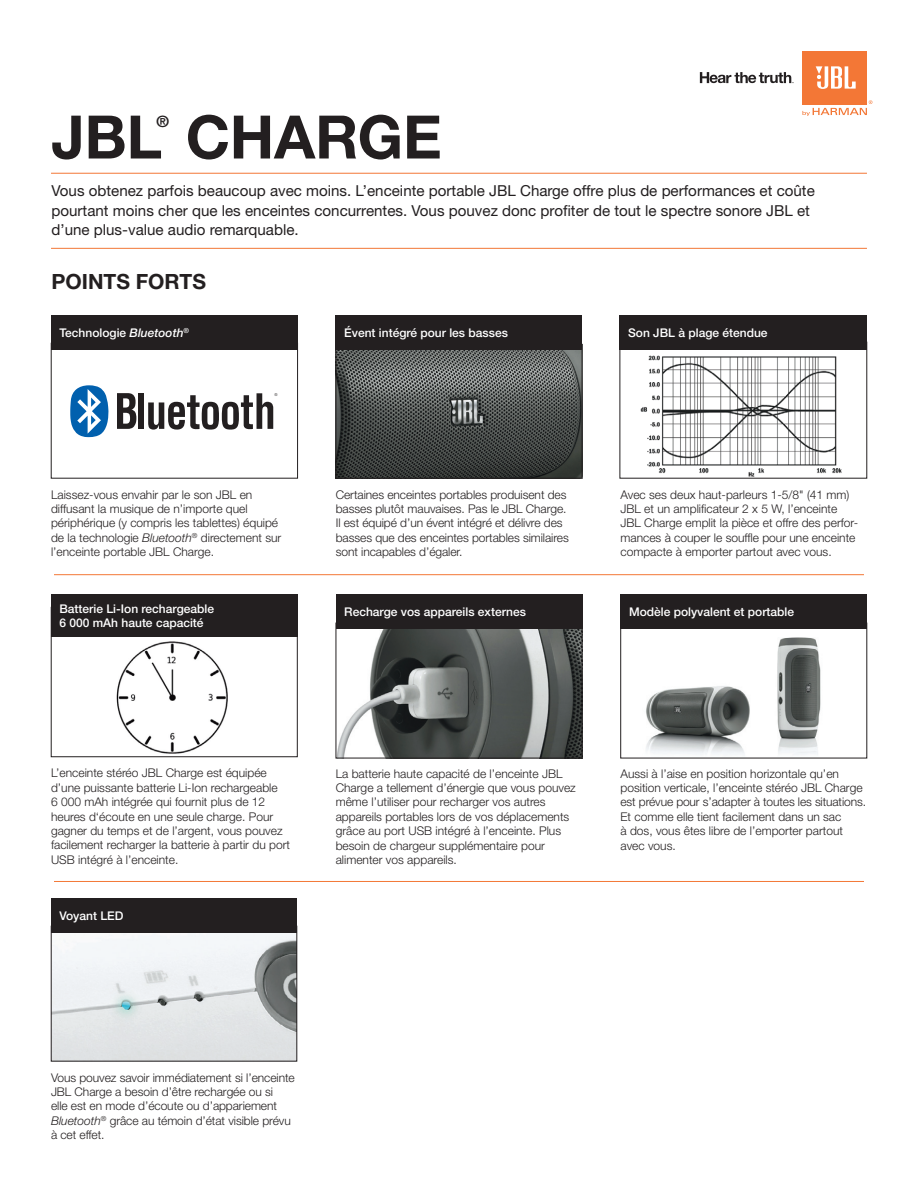
<style>
.page{position:relative;width:918px;height:1188px;background:#fff}
.page>*{position:absolute;margin:0;border:0;box-sizing:border-box;transform-origin:0 0}
.t1{font:700 60px "Helvetica Neue LT Pro";letter-spacing:-.005em;color:#231f20}
.t2{font:700 21px "Helvetica Neue LT Pro";color:#231f20}
.t3{font:700 15.75px "Helvetica Neue LT Pro";color:#231f20}
.t4{font:15.15px/19.5px "Helvetica Neue LT Pro";color:#231f20}
.t5{font:300 12px/14.4px "Helvetica Neue LT Pro";color:#231f20}
.t6{font:500 12px/13.5px "Helvetica Neue LT Pro";color:#fff}
.t7{font:300 3.9px "Helvetica Neue LT Pro";color:#231f20}
.s1{font-style:italic}
</style>
<div class="page">
<div style="left:802px;top:51px;width:65px;height:53px;background:#f37736"></div>
<svg style="left:816px;top:66px;width:40px;height:23px"></svg>
<svg style="left:802px;top:100px;width:70px;height:16px"></svg>
<svg style="left:700px;top:72px;width:94px;height:11px"></svg>
<hr style="left:51px;top:173px;width:816px;height:1px;background:#f37736">
<hr style="left:51px;top:248px;width:816px;height:1px;background:#f37736">
<img style="left:777px;top:638px;width:44px;height:117px">
<img style="left:646px;top:686px;width:104px;height:69px">
<img style="left:53px;top:932px;width:242px;height:127px">
<div style="left:51px;top:926px;width:246px;height:135px;border:1px solid #231f20"></div>
<img style="left:338px;top:629px;width:242px;height:127px">
<div style="left:336px;top:623px;width:246px;height:135px;border:1px solid #231f20"></div>
<img style="left:338px;top:350px;width:242px;height:126px">
<div style="left:336px;top:344px;width:246px;height:134px;border:1px solid #231f20"></div>
<img style="left:116px;top:641px;width:112px;height:113px">
<div style="left:51px;top:607px;width:246px;height:150px;border:1px solid #231f20"></div>
<img style="left:640px;top:355px;width:202px;height:121px">
<hr style="left:54px;top:574px;width:810px;height:1px;background:#f37736">
<hr style="left:54px;top:881px;width:810px;height:1px;background:#f37736">
<div style="left:51px;top:898px;width:246px;height:34px;background:#231f20"></div>
<div style="left:51px;top:316px;width:247px;height:34px;background:#231f20"></div>
<div style="left:336px;top:595px;width:246px;height:34px;background:#231f20"></div>
<div style="left:336px;top:316px;width:246px;height:34px;background:#231f20"></div>
<div style="left:51px;top:594px;width:246px;height:43px;background:#231f20"></div>
<div style="left:620px;top:316px;width:247px;height:34px;background:#231f20"></div>
<div style="left:621px;top:595px;width:246px;height:34px;background:#231f20"></div>
<svg style="left:117px;top:393px;width:19px;height:36px"></svg>
<div style="left:139px;top:393px;width:5px;height:36px;background:#231f20"></div>
<svg style="left:148px;top:393px;width:125px;height:37px"></svg>
<svg style="left:70px;top:385px;width:39px;height:52px"></svg>
<h1 class="t1" style="left:51px;top:99px;width:392px">JBL CHARGE</h1>
<h3 class="t3" style="left:156px;top:111px;width:14px">®</h3>
<p class="t4" style="left:51px;top:181px;width:765px">Vous obtenez parfois beaucoup avec moins. L’enceinte portable JBL Charge offre plus de performances et coûte pourtant moins cher que les enceintes concurrentes. Vous pouvez donc profiter de tout le spectre sonore JBL et d’une plus-value audio remarquable.</p>
<h2 class="t2" style="left:51px;top:268px;width:156px">POINTS FORTS</h2>
<p class="t6" style="left:60px;top:326px;width:131px">Technologie <span class="s1">Bluetooth</span><sup>®</sup></p>
<p class="t7" style="left:274px;top:392px;width:5px">®</p>
<p class="t5" style="left:51px;top:487px;width:232px">Laissez-vous envahir par le son JBL en diffusant la musique de n’importe quel périphérique (y compris les tablettes) équipé de la technologie <span class="s1">Bluetooth</span><sup>®</sup> directement sur l’enceinte portable JBL Charge.</p>
<p class="t6" style="left:60px;top:602px;width:156px">Batterie Li-Ion rechargeable<br>6 000 mAh haute capacité</p>
<p class="t6" style="left:344px;top:326px;width:165px">Évent intégré pour les basses</p>
<p class="t6" style="left:628px;top:326px;width:141px">Son JBL à plage étendue</p>
<p class="t5" style="left:336px;top:487px;width:235px">Certaines enceintes portables produisent des basses plutôt mauvaises. Pas le JBL Charge.<br>Il est équipé d’un évent intégré et délivre des basses que des enceintes portables similaires sont incapables d’égaler.</p>
<p class="t6" style="left:344px;top:605px;width:183px">Recharge vos appareils externes</p>
<p class="t5" style="left:621px;top:487px;width:239px">Avec ses deux haut-parleurs 1-5/8" (41 mm)<br>JBL et un amplificateur 2 x 5 W, l’enceinte JBL Charge emplit la pièce et offre des perfor&shy;mances à couper le souffle pour une enceinte compacte à emporter partout avec vous.</p>
<p class="t6" style="left:629px;top:605px;width:167px">Modèle polyvalent et portable</p>
<p class="t5" style="left:51px;top:766px;width:240px">L’enceinte stéréo JBL Charge est équipée d’une puissante batterie Li-Ion rechargeable<br>6 000 mAh intégrée qui fournit plus de 12 heures d‘écoute en une seule charge. Pour gagner du temps et de l’argent, vous pouvez facilement recharger la batterie à partir du port USB intégré à l’enceinte.</p>
<p class="t6" style="left:60px;top:909px;width:50px">Voyant LED</p>
<p class="t5" style="left:336px;top:766px;width:242px">La batterie haute capacité de l’enceinte JBL Charge a tellement d’énergie que vous pouvez même l’utiliser pour recharger vos autres appareils portables lors de vos déplacements grâce au port USB intégré à l’enceinte. Plus besoin de chargeur supplémentaire pour alimenter vos appareils.</p>
<p class="t5" style="left:621px;top:766px;width:247px">Aussi à l’aise en position horizontale qu’en position verticale, l’enceinte stéréo JBL Charge est prévue pour s’adapter à toutes les situations.<br>Et comme elle tient facilement dans un sac<br>à dos, vous êtes libre de l’emporter partout avec vous.</p>
<p class="t5" style="left:51px;top:1070px;width:245px">Vous pouvez savoir immédiatement si l’enceinte JBL Charge a besoin d’être rechargée ou si<br>elle est en mode d’écoute ou d’appariement <span class="s1">Bluetooth</span><sup>®</sup> grâce au témoin d’état visible prévu à cet effet.</p>
</div>
